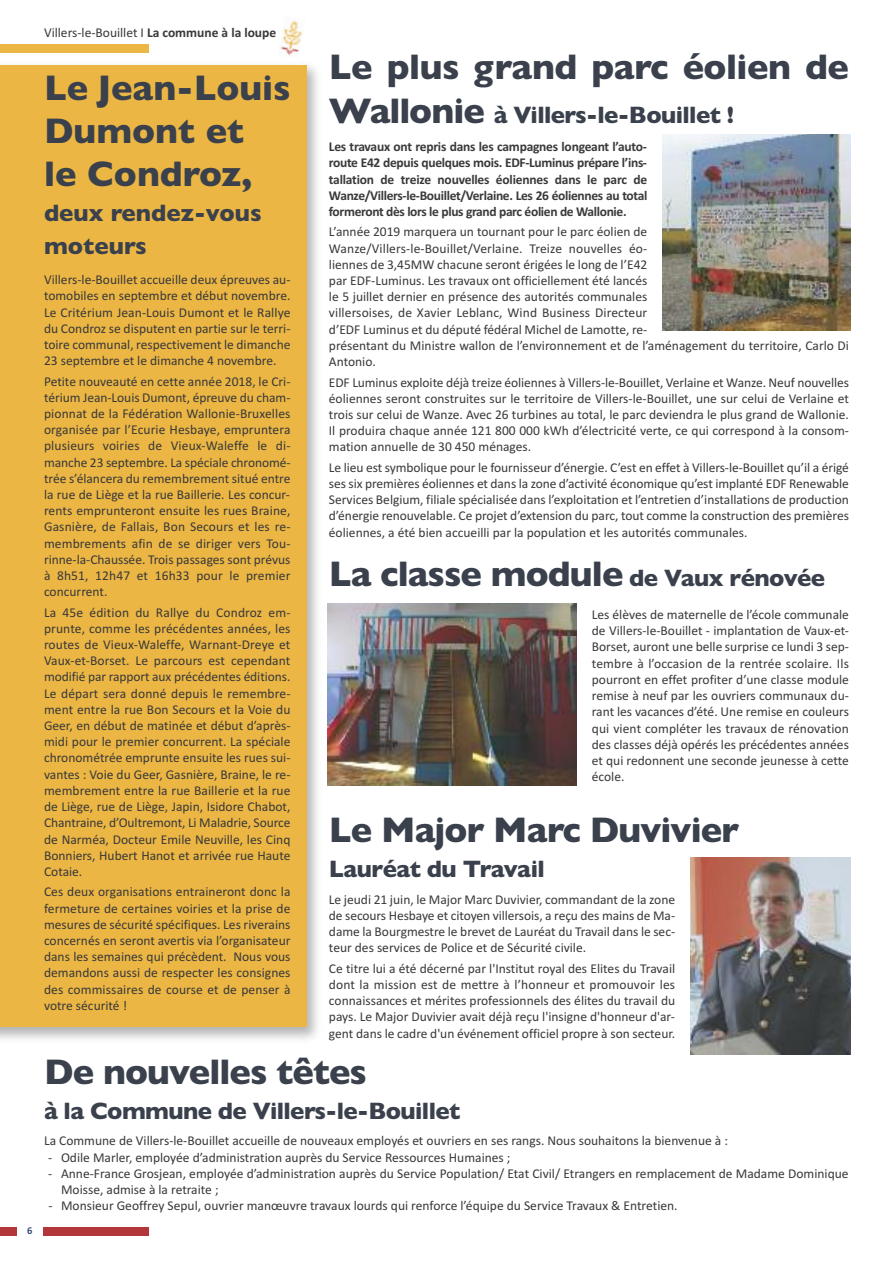
<style>
.page{position:relative;width:893px;height:1263px;background:#fff}
.page>*{position:absolute;margin:0;border:0;box-sizing:border-box;transform-origin:0 0}
.t1{font:700 36px "Gill Sans";letter-spacing:-.025em;color:#3a414c}
.t2{font:700 36px/43.2px "Gill Sans";color:#3a414c}
.t3{font:700 24px "Gill Sans";letter-spacing:-.025em;color:#3a414c}
.t4{font:700 24px/32.8px "Gill Sans";color:#3a414c}
.t5{font:13.5px/16.2px "Calibri";color:#39383a;text-align:justify}
.t6{font:700 13.5px/16.2px "Calibri";letter-spacing:-.025em;color:#39383a;text-align:justify}
.t7{font:700 10.5px "Calibri";color:#384d7a}
.s1{font-weight:700}
.s2{font-size:36px}
.s3{font-size:24px}
</style>
<div class="page">
<div style="left:0;top:45px;width:149px;height:8px;background:#ebb644"></div>
<div style="left:0;top:1227px;width:149px;height:8px;background:#b3363a"></div>
<div style="left:17px;top:1220px;width:26px;height:22px;background:#fff"></div>
<img style="left:280px;top:20px;width:22px;height:36px">
<img style="left:0;top:65px;width:318px;height:975px">
<div style="left:0;top:65px;width:306px;height:962px;background:#ebb644"></div>
<img style="left:662px;top:134px;width:188px;height:196px">
<img style="left:690px;top:858px;width:160px;height:196px">
<img style="left:327px;top:603px;width:250px;height:182px">
<p class="t7" style="left:27px;top:1224px;width:7px">6</p>
<p class="t5" style="left:44px;top:24px;width:234px">Villers-le-Bouillet I <span class="s1">La commune à la loupe</span></p>
<h1 class="t1" style="left:329px;top:46px;width:521px">Le plus grand parc éolien de</h1>
<h2 class="t3" style="left:329px;top:100px;width:407px"><span class="s2">Wallonie</span> à Villers-le-Bouillet !</h2>
<p class="t6" style="left:329px;top:138px;width:320px">Les travaux ont repris dans les campagnes longeant l’auto&shy;route E42 depuis quelques mois. EDF-Luminus prépare l’ins&shy;tallation de treize nouvelles éoliennes dans le parc de Wanze/Villers-le-Bouillet/Verlaine. Les 26 éoliennes au total formeront dès lors le plus grand parc éolien de Wallonie.</p>
<p class="t5" style="left:329px;top:224px;width:521px;text-align:left">L’année 2019 marquera un tournant pour le parc éolien de<br>Wanze/Villers-le-Bouillet/Verlaine. Treize nouvelles éo-<br>liennes de 3,45MW chacune seront érigées le long de l’E42<br>par EDF-Luminus. Les travaux ont officiellement été lancés<br>le 5 juillet dernier en présence des autorités communales<br>villersoises, de Xavier Leblanc, Wind Business Directeur<br>d’EDF Luminus et du député fédéral Michel de Lamotte, re-<br>présentant du Ministre wallon de l’environnement et de l’aménagement du territoire, Carlo Di Antonio.</p>
<p class="t5" style="left:329px;top:374px;width:521px">EDF Luminus exploite déjà treize éoliennes à Villers-le-Bouillet, Verlaine et Wanze. Neuf nouvelles éoliennes seront construites sur le territoire de Villers-le-Bouillet, une sur celui de Verlaine et trois sur celui de Wanze. Avec 26 turbines au total, le parc deviendra le plus grand de Wallonie.<br>Il produira chaque année 121 800 000 kWh d’électricité verte, ce qui correspond à la consom&shy;mation annuelle de 30 450 ménages.</p>
<p class="t5" style="left:329px;top:459px;width:521px">Le lieu est symbolique pour le fournisseur d’énergie. C’est en effet à Villers-le-Bouillet qu’il a érigé ses six premières éoliennes et dans la zone d’activité économique qu’est implanté EDF Renewable Services Belgium, filiale spécialisée dans l’exploitation et l’entretien d’installations de production d’énergie renouvelable. Ce projet d’extension du parc, tout comme la construction des premières éoliennes, a été bien accueilli par la population et les autorités communales.</p>
<h1 class="t2" style="left:44px;top:66px;width:248px">Le Jean-Louis<br>Dumont et<br>le Condroz,</h1>
<h2 class="t4" style="left:44px;top:197px;width:219px">deux rendez-vous moteurs</h2>
<p class="t5" style="left:44px;top:271px;width:248px">Villers-le-Bouillet accueille deux épreuves au&shy;tomobiles en septembre et début novembre.<br>Le Critérium Jean-Louis Dumont et le Rallye du Condroz se disputent en partie sur le terri&shy;toire communal, respectivement le dimanche 23 septembre et le dimanche 4 novembre.</p>
<p class="t5" style="left:44px;top:373px;width:248px">Petite nouveauté en cette année 2018, le Cri&shy;térium Jean-Louis Dumont, épreuve du cham&shy;pionnat de la Fédération Wallonie-Bruxelles organisée par l’Ecurie Hesbaye, empruntera plusieurs voiries de Vieux-Waleffe le di&shy;manche 23 septembre. La spéciale chronomé&shy;trée s’élancera du remembrement situé entre la rue de Liège et la rue Baillerie. Les concur&shy;rents emprunteront ensuite les rues Braine, Gasnière, de Fallais, Bon Secours et les re&shy;membrements afin de se diriger vers Tou&shy;rinne-la-Chaussée. Trois passages sont prévus à 8h51, 12h47 et 16h33 pour le premier concurrent.</p>
<p class="t5" style="left:44px;top:604px;width:248px">La 45e édition du Rallye du Condroz em&shy;prunte, comme les précédentes années, les routes de Vieux-Waleffe, Warnant-Dreye et Vaux-et-Borset. Le parcours est cependant modifié par rapport aux précédentes éditions.<br>Le départ sera donné depuis le remembre&shy;ment entre la rue Bon Secours et la Voie du Geer, en début de matinée et début d’après&shy;midi pour le premier concurrent. La spéciale chronométrée emprunte ensuite les rues sui&shy;vantes : Voie du Geer, Gasnière, Braine, le re&shy;membrement entre la rue Baillerie et la rue de Liège, rue de Liège, Japin, Isidore Chabot, Chantraine, d’Oultremont, Li Maladrie, Source de Narméa, Docteur Emile Neuville, les Cinq Bonniers, Hubert Hanot et arrivée rue Haute Cotaie.</p>
<p class="t5" style="left:44px;top:883px;width:248px">Ces deux organisations entraineront donc la fermeture de certaines voiries et la prise de mesures de sécurité spécifiques. Les riverains concernés en seront avertis via l’organisateur dans les semaines qui précèdent. Nous vous demandons aussi de respecter les consignes des commissaires de course et de penser à votre sécurité !</p>
<h1 class="t1" style="left:329px;top:553px;width:498px">La classe module <span class="s3">de Vaux rénovée</span></h1>
<p class="t5" style="left:592px;top:606px;width:259px">Les élèves de maternelle de l’école communale de Villers-le-Bouillet - implantation de Vaux-et-Borset, auront une belle surprise ce lundi 3 sep&shy;tembre à l’occasion de la rentrée scolaire. Ils pourront en effet profiter d’une classe module remise à neuf par les ouvriers communaux du&shy;rant les vacances d’été. Une remise en couleurs qui vient compléter les travaux de rénovation des classes déjà opérés les précédentes années et qui redonnent une seconde jeunesse à cette école.</p>
<h1 class="t1" style="left:329px;top:809px;width:412px">Le Major Marc Duvivier</h1>
<h2 class="t3" style="left:329px;top:855px;width:217px">Lauréat du Travail</h2>
<p class="t5" style="left:329px;top:891px;width:348px">Le jeudi 21 juin, le Major Marc Duvivier, commandant de la zone de secours Hesbaye et citoyen villersois, a reçu des mains de Ma&shy;dame la Bourgmestre le brevet de Lauréat du Travail dans le sec&shy;teur des services de Police et de Sécurité civile.</p>
<p class="t5" style="left:329px;top:960px;width:348px">Ce titre lui a été décerné par l'Institut royal des Elites du Travail dont la mission est de mettre à l’honneur et promouvoir les connaissances et mérites professionnels des élites du travail du pays. Le Major Duvivier avait déjà reçu l'insigne d'honneur d'ar&shy;gent dans le cadre d'un événement officiel propre à son secteur.</p>
<h1 class="t1" style="left:44px;top:1050px;width:324px">De nouvelles têtes</h1>
<h2 class="t3" style="left:44px;top:1096px;width:418px">à la Commune de Villers-le-Bouillet</h2>
<p class="t5" style="left:44px;top:1133px;width:685px">La Commune de Villers-le-Bouillet accueille de nouveaux employés et ouvriers en ses rangs. Nous souhaitons la bienvenue à :</p>
<p class="t5" style="left:48px;top:1149px;width:464px">- Odile Marler, employée d’administration auprès du Service Ressources Humaines ;</p>
<p class="t5" style="left:61px;top:1165px;width:789px;text-indent:-13px">- Anne-France Grosjean, employée d’administration auprès du Service Population/ Etat Civil/ Etrangers en remplacement de Madame Dominique<br>Moisse, admise à la retraite ;</p>
<p class="t5" style="left:48px;top:1197px;width:631px">- Monsieur Geoffrey Sepul, ouvrier manœuvre travaux lourds qui renforce l’équipe du Service Travaux &amp; Entretien.</p>
</div>
